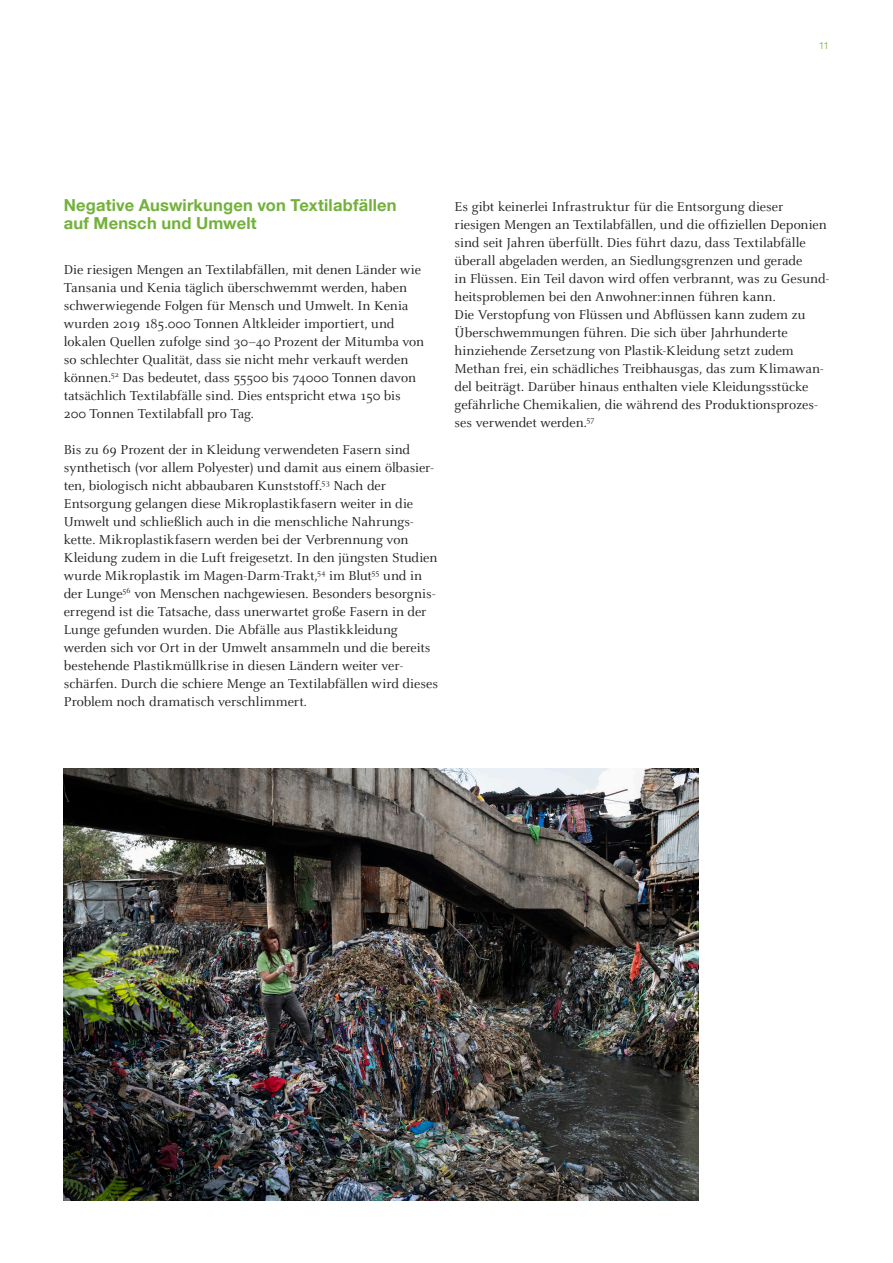
<style>
.page{position:relative;width:893px;height:1263px;background:#fff}
.page>*{position:absolute;margin:0;border:0;box-sizing:border-box;transform-origin:0 0}
.t1{font:700 16.5px/18px "Helvetica Neue LT Com";letter-spacing:.01em;color:#73b13b}
.t2{font:14.25px/18px "Celeste";letter-spacing:-.005em;color:#231f20}
.t3{font:300 10.05px "Helvetica Neue LT Com";color:#73b13b}
</style>
<div class="page">
<img style="left:64px;top:769px;width:635px;height:432px">
<p class="t3" style="left:819px;top:39px;width:12px">11</p>
<p class="t1" style="left:64px;top:195px;width:334px">Negative Auswirkungen von Textilabfällen auf Mensch und Umwelt</p>
<p class="t2" style="left:64px;top:261px;width:362px">Die riesigen Mengen an Textilabfällen, mit denen Länder wie Tansania und Kenia täglich überschwemmt werden, haben schwerwiegende Folgen für Mensch und Umwelt. In Kenia wurden 2019 185.000 Tonnen Altkleider importiert, und lokalen Quellen zufolge sind 30–40 Prozent der Mitumba von so schlechter Qualität, dass sie nicht mehr verkauft werden können.<sup>52</sup> Das bedeutet, dass 55500 bis 74000 Tonnen davon tatsächlich Textilabfälle sind. Dies entspricht etwa 150 bis 200 Tonnen Textilabfall pro Tag.</p>
<p class="t2" style="left:64px;top:441px;width:376px">Bis zu 69 Prozent der in Kleidung verwendeten Fasern sind synthetisch (vor allem Polyester) und damit aus einem ölbasier&shy;ten, biologisch nicht abbaubaren Kunststoff.<sup>53</sup> Nach der Entsorgung gelangen diese Mikroplastikfasern weiter in die Umwelt und schließlich auch in die menschliche Nahrungs&shy;kette. Mikroplastikfasern werden bei der Verbrennung von Kleidung zudem in die Luft freigesetzt. In den jüngsten Studien wurde Mikroplastik im Magen-Darm-Trakt,<sup>54</sup> im Blut<sup>55</sup> und in der Lunge<sup>56</sup> von Menschen nachgewiesen. Besonders besorgnis&shy;erregend ist die Tatsache, dass unerwartet große Fasern in der Lunge gefunden wurden. Die Abfälle aus Plastikkleidung werden sich vor Ort in der Umwelt ansammeln und die bereits bestehende Plastikmüllkrise in diesen Ländern weiter ver&shy;schärfen. Durch die schiere Menge an Textilabfällen wird dieses Problem noch dramatisch verschlimmert.</p>
<p class="t2" style="left:455px;top:198px;width:376px">Es gibt keinerlei Infrastruktur für die Entsorgung dieser riesigen Mengen an Textilabfällen, und die offiziellen Deponien sind seit Jahren überfüllt. Dies führt dazu, dass Textilabfälle überall abgeladen werden, an Siedlungsgrenzen und gerade<br>in Flüssen. Ein Teil davon wird offen verbrannt, was zu Gesund&shy;heitsproblemen bei den Anwohner:innen führen kann.<br>Die Verstopfung von Flüssen und Abflüssen kann zudem zu Überschwemmungen führen. Die sich über Jahrhunderte hinziehende Zersetzung von Plastik-Kleidung setzt zudem Methan frei, ein schädliches Treibhausgas, das zum Klimawan&shy;del beiträgt. Darüber hinaus enthalten viele Kleidungsstücke gefährliche Chemikalien, die während des Produktionsprozes&shy;ses verwendet werden.<sup>57</sup></p>
</div>
